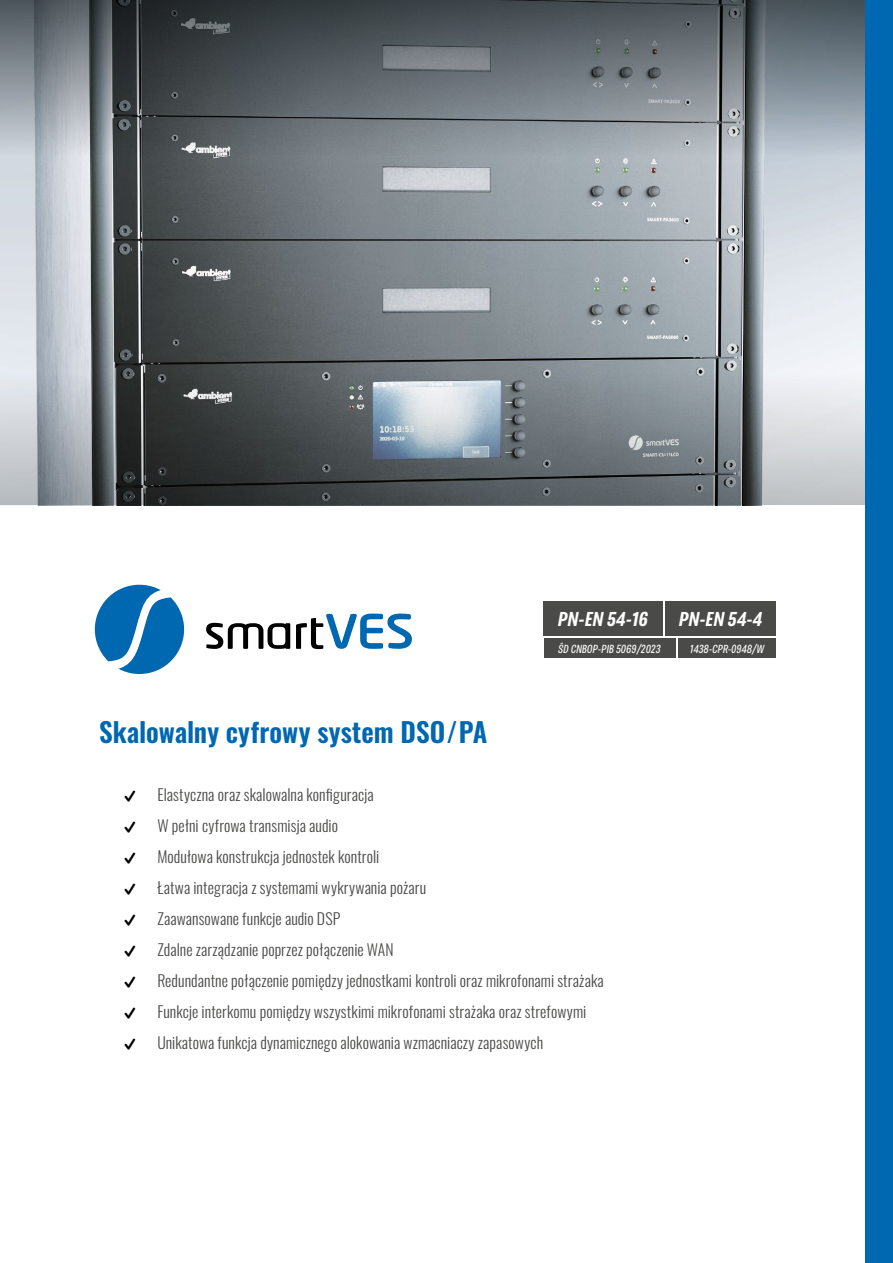
<style>
.page{position:relative;width:893px;height:1263px;background:#fff}
.page>*{position:absolute;margin:0;border:0;box-sizing:border-box;transform-origin:0 0}
.t1{font:600 27px "Oswald";color:#0067b1}
.t2{font:italic 700 condensed 18px "Belarius Sans";letter-spacing:.025em;color:#fff}
.t3{font:300 15.75px/31px "Oswald";letter-spacing:.005em;color:#4a4a49}
.t4{font:italic condensed 10.5px "Belarius Sans";letter-spacing:.025em;color:#fff}
.s1{font-family:"Entypo";font-weight:400;font-size:31.5px;color:#000}
</style>
<div class="page">
<img style="left:0;top:181px;width:865px;height:168px">
<svg style="left:0;top:349px;width:865px;height:156px"></svg>
<svg style="left:206px;top:623px;width:84px;height:26px"></svg>
<svg style="left:296px;top:614px;width:116px;height:35px"></svg>
<svg style="left:94px;top:584px;width:91px;height:90px"></svg>
<svg style="left:0;top:0;width:865px;height:181px"></svg>
<div style="left:865px;top:0;width:28px;height:1263px;background:#0067b1"></div>
<div style="left:665px;top:601px;width:111px;height:34px;background:#4a4a49"></div>
<div style="left:544px;top:601px;width:119px;height:34px;background:#4a4a49"></div>
<div style="left:544px;top:639px;width:131px;height:19px;background:#4a4a49"></div>
<div style="left:678px;top:639px;width:98px;height:19px;background:#4a4a49"></div>
<h1 class="t1" style="left:99px;top:717px;width:390px">Skalowalny cyfrowy system DSO/PA</h1>
<p class="t2" style="left:558px;top:606px;width:91px">PN-EN 54-16</p>
<p class="t2" style="left:679px;top:606px;width:85px">PN-EN 54-4</p>
<p class="t4" style="left:558px;top:642px;width:104px">ŚD CNBOP-PIB 5069/2023</p>
<p class="t4" style="left:690px;top:642px;width:76px">1438-CPR-0948/W</p>
<p class="t3" style="left:123px;top:777px;width:482px"><span class="s1">W</span> Elastyczna oraz skalowalna konfiguracja<br><span class="s1">W</span> W pełni cyfrowa transmisja audio<br><span class="s1">W</span> Modułowa konstrukcja jednostek kontroli<br><span class="s1">W</span> Łatwa integracja z systemami wykrywania pożaru<br><span class="s1">W</span> Zaawansowane funkcje audio DSP<br><span class="s1">W</span> Zdalne zarządzanie poprzez połączenie WAN<br><span class="s1">W</span> Redundantne połączenie pomiędzy jednostkami kontroli oraz mikrofonami strażaka <span class="s1">W</span> Funkcje interkomu pomiędzy wszystkimi mikrofonami strażaka oraz strefowymi <span class="s1">W</span> Unikatowa funkcja dynamicznego alokowania wzmacniaczy zapasowych</p>
</div>
